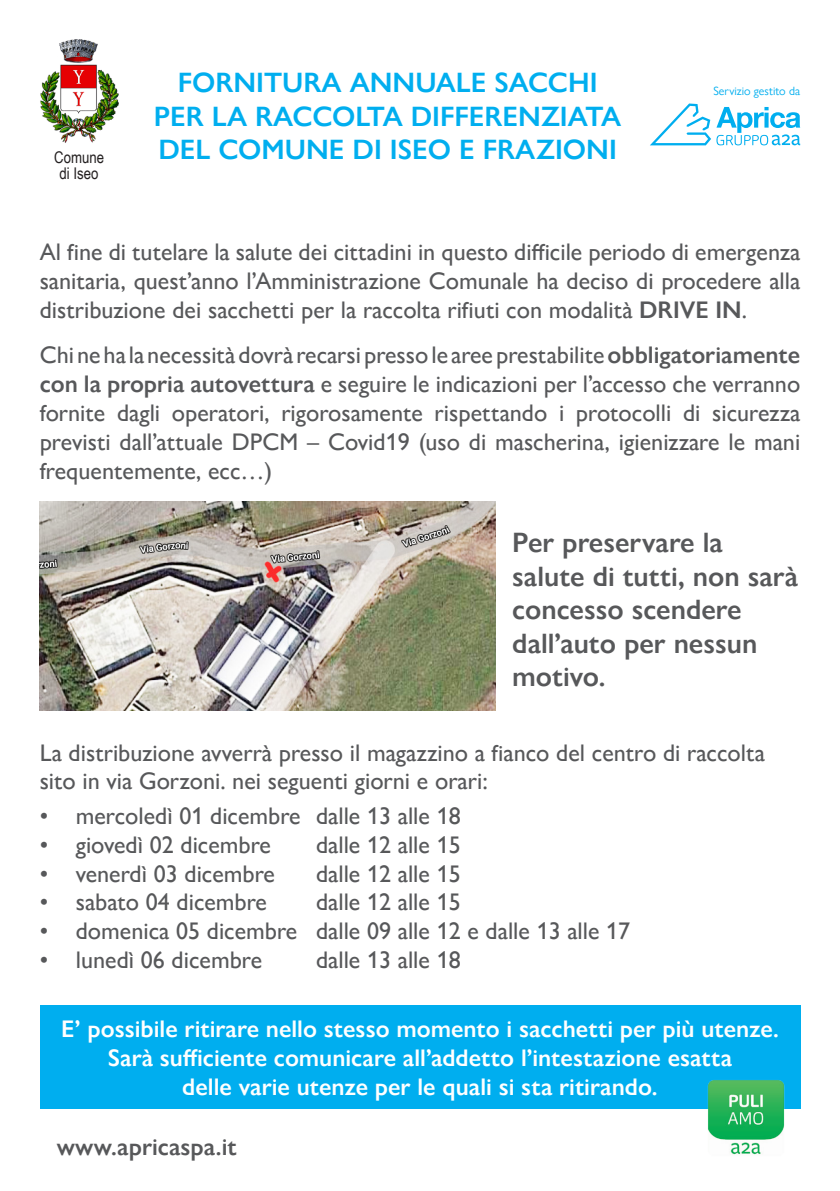
<style>
.page{position:relative;width:840px;height:1191px;background:#fff}
.page>*{position:absolute;margin:0;border:0;box-sizing:border-box;transform-origin:0 0}
.t1{font:600 28px/33.6px "Gill Sans Nova";color:#57585a}
.t2{font:600 28px "Gill Sans Nova";color:#00aeef}
.t3{font:500 24px/28.8px "Gill Sans Nova";color:#57585a;text-align:justify}
.t4{font:600 24px "Gill Sans Nova";color:#fff}
.t5{font:600 24px "Gill Sans Nova";color:#57585a}
.t6{font:16.2px "Arial Narrow";color:#231f20}
.t7{font:12px "Gill Sans Nova";color:#00aeef}
.s1{font-weight:600}
</style>
<div class="page">
<svg style="left:716px;top:107px;width:83px;height:38px"></svg>
<svg style="left:650px;top:103px;width:60px;height:42px"></svg>
<img style="left:40px;top:40px;width:78px;height:103px">
<div style="left:40px;top:1005px;width:759px;height:104px;background:#00aeef"></div>
<img style="left:707px;top:1080px;width:78px;height:75px">
<img style="left:40px;top:501px;width:455px;height:209px">
<p class="t2" style="left:178px;top:65px;width:421px">FORNITURA ANNUALE SACCHI</p>
<p class="t2" style="left:154px;top:99px;width:468px">PER LA RACCOLTA DIFFERENZIATA</p>
<p class="t6" style="left:54px;top:145px;width:51px">Comune</p>
<p class="t2" style="left:158px;top:133px;width:460px">DEL COMUNE DI ISEO E FRAZIONI</p>
<p class="t6" style="left:60px;top:162px;width:40px">di Iseo</p>
<p class="t7" style="left:713px;top:84px;width:88px">Servizio gestito da</p>
<p class="t3" style="left:40px;top:237px;width:761px">Al fine di tutelare la salute dei cittadini in questo difficile periodo di emergenza sanitaria, quest’anno l’Amministrazione Comunale ha deciso di procedere alla distribuzione dei sacchetti per la raccolta rifiuti con modalità <span class="s1">DRIVE IN</span>.</p>
<p class="t3" style="left:40px;top:340px;width:761px">Chi ne ha la necessità dovrà recarsi presso le aree prestabilite <span class="s1">obbligatoriamente con la propria autovettura</span> e seguire le indicazioni per l’accesso che verranno fornite dagli operatori, rigorosamente rispettando i protocolli di sicurezza previsti dall’attuale DPCM – Covid19 (uso di mascherina, igienizzare le mani frequentemente, ecc…)</p>
<p class="t1" style="left:512px;top:525px;width:287px">Per preservare la salute di tutti, non sarà concesso scendere dall’auto per nessun motivo.</p>
<p class="t3" style="left:40px;top:738px;width:726px">La distribuzione avverrà presso il magazzino a fianco del centro di raccolta sito in via Gorzoni. nei seguenti giorni e orari:</p>
<p class="t3" style="left:40px;top:801px;width:422px">• mercoledì 01 dicembre dalle 13 alle 18</p>
<p class="t3" style="left:40px;top:830px;width:233px">• giovedì 02 dicembre</p>
<p class="t3" style="left:316px;top:830px;width:146px">dalle 12 alle 15</p>
<p class="t3" style="left:40px;top:858px;width:237px">• venerdì 03 dicembre</p>
<p class="t3" style="left:316px;top:858px;width:146px">dalle 12 alle 15</p>
<p class="t3" style="left:40px;top:887px;width:229px">• sabato 04 dicembre</p>
<p class="t3" style="left:316px;top:887px;width:146px">dalle 12 alle 15</p>
<p class="t3" style="left:40px;top:916px;width:591px">• domenica 05 dicembre dalle 09 alle 12 e dalle 13 alle 17</p>
<p class="t3" style="left:40px;top:945px;width:224px">• lunedì 06 dicembre</p>
<p class="t3" style="left:316px;top:945px;width:146px">dalle 13 alle 18</p>
<p class="t4" style="left:61px;top:1014px;width:718px">E’ possibile ritirare nello stesso momento i sacchetti per più utenze.</p>
<p class="t4" style="left:108px;top:1043px;width:625px">Sarà sufficiente comunicare all’addetto l’intestazione esatta</p>
<p class="t4" style="left:182px;top:1071px;width:476px">delle varie utenze per le quali si sta ritirando.</p>
<p class="t5" style="left:57px;top:1132px;width:181px">www.apricaspa.it</p>
</div>
